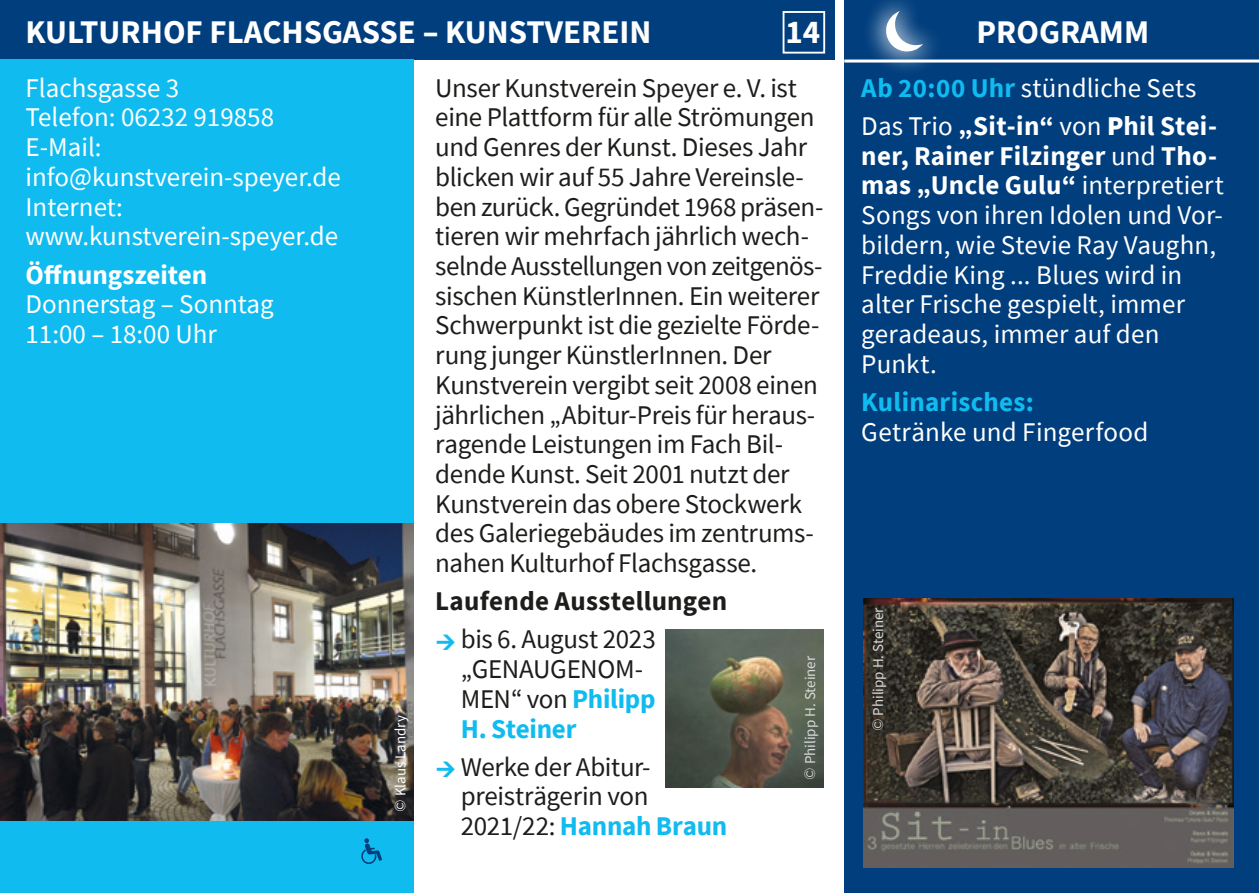
<style>
.page{position:relative;width:1259px;height:893px;background:#fff}
.page>*{position:absolute;margin:0;border:0;box-sizing:border-box;transform-origin:0 0}
.t1{font:700 33px "Source Sans Pro";color:#fff}
.t2{font:27px/29.7px "Source Sans Pro";letter-spacing:-.015em;color:#1d1d1b}
.t3{font:27px/29.7px "Source Sans Pro";color:#fff}
.t4{font:700 27px "Source Sans Pro";letter-spacing:.01em;color:#1d1d1b}
.t5{font:700 27px "Source Sans Pro";color:#fff}
.t6{font:700 27px "Source Sans Pro";letter-spacing:.01em;color:#10bbef}
.t7{font:15px "Source Sans Pro";color:#dadada}
.t8{font:15px "Source Sans Pro";color:#fff}
.s1{font-weight:700;color:#10bbef}
.s2{font-weight:700}
.s3{font-weight:900}
.s4{font-family:"Imago"}
</style>
<div class="page">
<div style="left:844px;top:0;width:415px;height:893px;background:#003e7d"></div>
<hr style="left:844px;top:60px;width:415px;height:3px;background:#fff">
<div style="left:0;top:0;width:834px;height:60px;background:#003e7d"></div>
<div style="left:0;top:60px;width:414px;height:833px;background:#10bbef"></div>
<svg style="left:853px;top:0;width:103px;height:70px"></svg>
<div style="left:782px;top:11px;width:43px;height:43px;border:2px solid #fff"></div>
<img style="left:0;top:524px;width:414px;height:297px">
<div style="left:354px;top:834px;width:34px;height:34px;background:#10bbef;border:3px solid #10bbef;border-radius:3px"></div>
<svg style="left:361px;top:838px;width:21px;height:26px"></svg>
<img style="left:863px;top:599px;width:370px;height:268px">
<img style="left:666px;top:629px;width:157px;height:159px">
<p class="t1" style="left:26px;top:9px;width:627px">KULTURHOF FLACHSGASSE – KUNSTVEREIN</p>
<p class="t1" style="left:976px;top:9px;width:174px">PROGRAMM</p>
<p class="t3" style="left:26px;top:73px;width:317px">Flachsgasse 3<br>Telefon: 06232 919858<br>E-Mail: info@kunstverein-speyer.de<br>Internet: www.kunstverein-speyer.de</p>
<p class="t5" style="left:26px;top:256px;width:183px">Öffnungszeiten</p>
<p class="t3" style="left:26px;top:289px;width:250px">Donnerstag – Sonntag<br>11:00 – 18:00 Uhr</p>
<p class="t1" style="left:785px;top:10px;width:36px">14</p>
<p class="t3" style="left:861px;top:69px;width:357px;line-height:38.1px"><span class="s1">Ab 20:00 Uhr</span> stündliche Sets<br>Das Trio <span class="s2">„Sit-in“</span> von <span class="s3">P</span><span class="s2">hil Stei-</span></p>
<p class="t3" style="left:861px;top:141px;width:364px"><span class="s2">ner, Rainer Filzinger</span> und <span class="s2">Tho&shy;mas „Uncle Gulu“</span> interpretiert<br>Songs von ihren Idolen und Vor&shy;bildern, wie Stevie Ray Vaughn,<br>Freddie King ... Blues wird in alter Frische gespielt, immer geradeaus, immer auf den<br>Punkt.</p>
<p class="t6" style="left:861px;top:384px;width:174px">Kulinarisches:</p>
<p class="t3" style="left:861px;top:417px;width:289px">Getränke und Fingerfood</p>
<p class="t2" style="left:435px;top:73px;width:387px">Unser Kunstverein Speyer e. V. ist eine Plattform für alle Strömungen und Genres der Kunst. Dieses Jahr blicken wir auf 55 Jahre Vereinsle&shy;ben zurück. Gegründet 1968 präsen&shy;tieren wir mehrfach jährlich wech&shy;selnde Ausstellungen von zeitgenös&shy;sischen KünstlerInnen. Ein weiterer Schwerpunkt ist die gezielte Förde&shy;rung junger KünstlerInnen. Der Kunstverein vergibt seit 2008 einen jährlichen „Abitur-Preis für heraus&shy;ragende Leistungen im Fach Bil&shy;dende Kunst. Seit 2001 nutzt der Kunstverein das obere Stockwerk des Galeriegebäudes im zentrums&shy;nahen Kulturhof Flachsgasse.</p>
<p class="t4" style="left:435px;top:583px;width:293px">Laufende Ausstellungen</p>
<p class="t2" style="left:461px;top:624px;width:197px">bis 6. August 2023 „GENAUGENOM-<br>MEN“ von <span class="s1">Philipp<br>H. Steiner</span></p>
<p class="t2" style="left:461px;top:752px;width:268px">Werke der Abitur&shy;preisträgerin von<br>2021/22: <span class="s1">Hannah Braun</span></p>
<p class="t7" style="left:868px;top:731px;width:126px;rotate:-90deg"><span class="s4">©</span> Philipp H. Steiner</p>
<p class="t7" style="left:800px;top:780px;width:126px;rotate:-90deg"><span class="s4">©</span> Philipp H. Steiner</p>
<p class="t8" style="left:391px;top:812px;width:98px;rotate:-90deg"><span class="s4">©</span> Klaus Landry</p>
</div>
